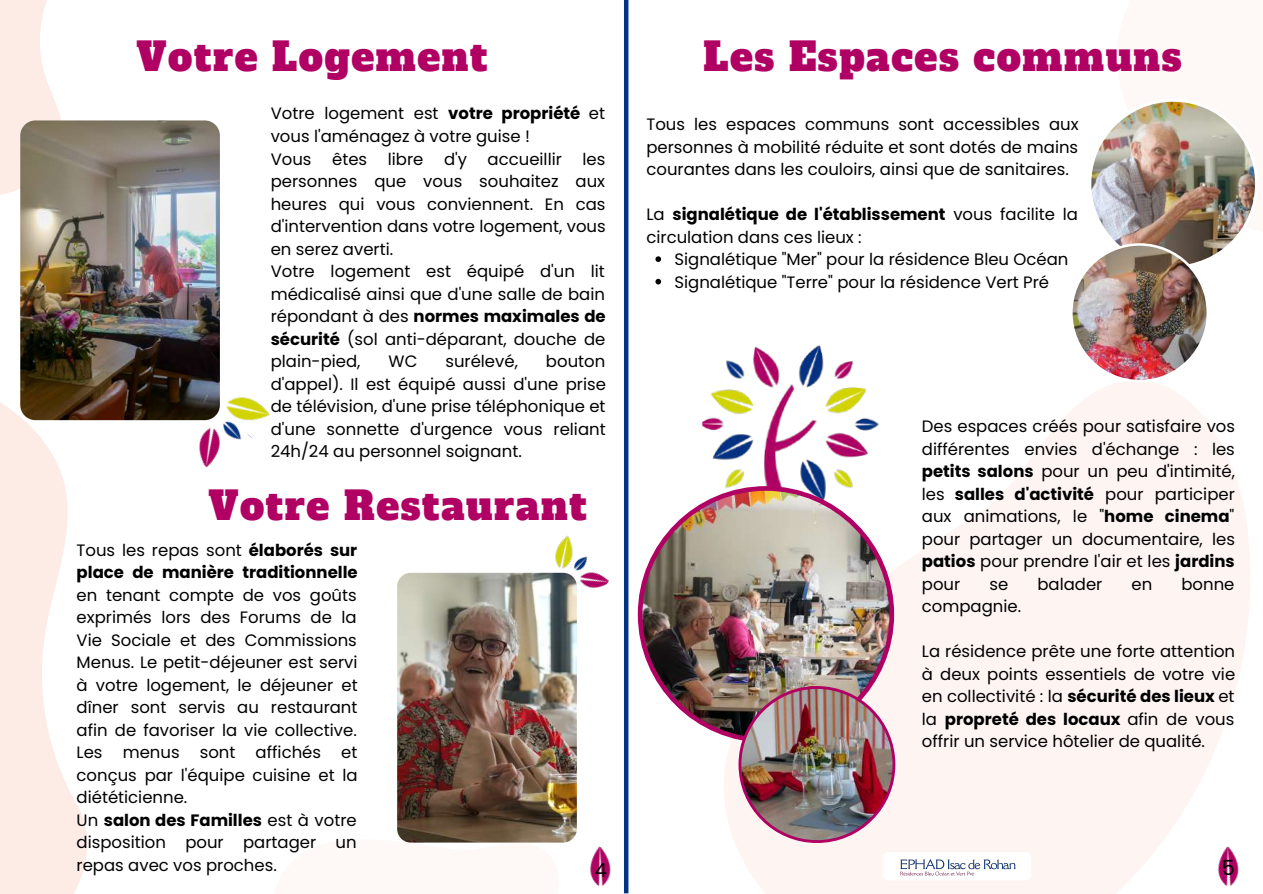
<style>
.page{position:relative;width:1263px;height:894px;background:#fff}
.page>*{position:absolute;margin:0;border:0;box-sizing:border-box;transform-origin:0 0}
.t1{font:38.4px "Alfa Slab One";letter-spacing:.04em;color:#b00063}
.t2{font:20.85px "Poppins";color:#000}
.t3{font:19.35px "Poppins";color:#000}
.t4{font:16.5px/22.5px "Poppins";color:#000}
.t5{font:700 16.5px/22.5px "Poppins";color:#000}
.s1{font-weight:700}
.s2{font-weight:400}
</style>
<div class="page">
<svg style="left:628px;top:353px;width:622px;height:540px;fill:#fef5f3"></svg>
<svg style="left:0;top:402px;width:253px;height:491px"></svg>
<div style="left:883px;top:852px;width:148px;height:28px;background:#fff;border-radius:5px"></div>
<img style="left:701px;top:345px;width:196px;height:161px">
<img style="left:638px;top:486px;width:256px;height:256px">
<img style="left:1070px;top:101px;width:185px;height:281px">
<hr style="left:624px;top:0;width:4px;height:893px;background:#003382">
<svg style="left:244px;top:766px;width:328px;height:127px"></svg>
<svg style="left:0;top:0;width:219px;height:195px"></svg>
<img style="left:20px;top:120px;width:200px;height:300px;border-radius:15px">
<img style="left:185px;top:419px;width:47px;height:50px">
<img style="left:216px;top:381px;width:54px;height:57px">
<img style="left:214px;top:417px;width:36px;height:35px">
<img style="left:897px;top:859px;width:119px;height:23px">
<img style="left:397px;top:572px;width:180px;height:270px;border-radius:14px">
<img style="left:573px;top:573px;width:36px;height:24px">
<img style="left:544px;top:535px;width:29px;height:40px">
<img style="left:571px;top:548px;width:26px;height:28px">
<img style="left:590px;top:846px;width:21px;height:41px">
<img style="left:738px;top:685px;width:157px;height:157px">
<svg style="left:655px;top:256px;width:6px;height:6px"></svg>
<svg style="left:655px;top:279px;width:6px;height:5px"></svg>
<h1 class="t1" style="left:137px;top:32px;width:352px">Votre Logement</h1>
<h1 class="t1" style="left:703px;top:32px;width:480px">Les Espaces communs</h1>
<p class="t4" style="left:271px;top:102px;width:337px">Votre logement est <span class="s1">votre propriété</span> et vous l'aménagez à votre guise !<br>Vous êtes libre d'y accueillir les personnes que vous souhaitez aux heures qui vous conviennent. En cas d'intervention dans votre logement, vous en serez averti.<br>Votre logement est équipé d'un lit médicalisé ainsi que d'une salle de bain répondant à des <span class="s1">normes maximales de sécurité</span> (sol anti-déparant, douche de plain-pied,</p>
<p class="t4" style="left:646px;top:113px;width:434px;text-align:justify">Tous les espaces communs sont accessibles aux personnes à mobilité réduite et sont dotés de mains courantes dans les couloirs, ainsi que de sanitaires.</p>
<p class="t4" style="left:646px;top:203px;width:433px">La <span class="s1">signalétique de l'établissement</span> vous facilite la circulation dans ces lieux :</p>
<p class="t4" style="left:674px;top:248px;width:395px">Signalétique "Mer" pour la résidence Bleu Océan<br>Signalétique "Terre" pour la résidence Vert Pré</p>
<p class="t4" style="left:389px;top:350px;width:30px">WC</p>
<p class="t4" style="left:445px;top:350px;width:74px">surélevé,</p>
<p class="t4" style="left:271px;top:350px;width:337px;text-align:justify;text-indent:275px">bouton d'appel). Il est équipé aussi d'une prise de télévision, d'une prise téléphonique et d'une sonnette d'urgence vous reliant 24h/24 au personnel soignant.</p>
<p class="t4" style="left:922px;top:415px;width:315px;text-align:justify">Des espaces créés pour satisfaire vos différentes envies d'échange : les <span class="s1">petits salons</span> pour un peu d'intimité, les <span class="s1">salles d'activité</span> pour participer aux animations, le "<span class="s1">home cinema</span>" pour partager un documentaire, les <span class="s1">patios</span> pour prendre l'air et les <span class="s1">jardins </span>pour</p>
<h1 class="t1" style="left:208px;top:479px;width:380px">Votre Restaurant</h1>
<p class="t5" style="left:77px;top:538px;width:283px"><span class="s2">Tous les repas sont</span> élaborés sur place de manière traditionnelle</p>
<p class="t4" style="left:77px;top:583px;width:283px">en tenant compte de vos goûts exprimés lors des Forums de la<br>Vie Sociale et des Commissions<br>Menus. Le petit-déjeuner est servi à votre logement, le déjeuner et dîner sont servis au restaurant afin de favoriser la vie collective.<br>Les menus sont affichés et conçus par l'équipe cuisine et la diététicienne.<br>Un <span class="s1">salon des Familles</span> est à votre disposition pour partager un repas avec vos proches.</p>
<p class="t4" style="left:989px;top:572px;width:20px">se</p>
<p class="t4" style="left:1037px;top:572px;width:66px">balader</p>
<p class="t4" style="left:1131px;top:572px;width:22px">en</p>
<p class="t4" style="left:1181px;top:572px;width:55px">bonne</p>
<p class="t4" style="left:922px;top:595px;width:101px">compagnie.</p>
<p class="t4" style="left:922px;top:640px;width:315px;text-align:justify">La résidence prête une forte attention à deux points essentiels de votre vie en collectivité : la <span class="s1">sécurité des lieux</span> et la <span class="s1">propreté des locaux</span> afin de vous offrir un service hôtelier de qualité.</p>
<p class="t3" style="left:595px;top:856px;width:14px">4</p>
<p class="t2" style="left:1222px;top:852px;width:15px">5</p>
</div>
